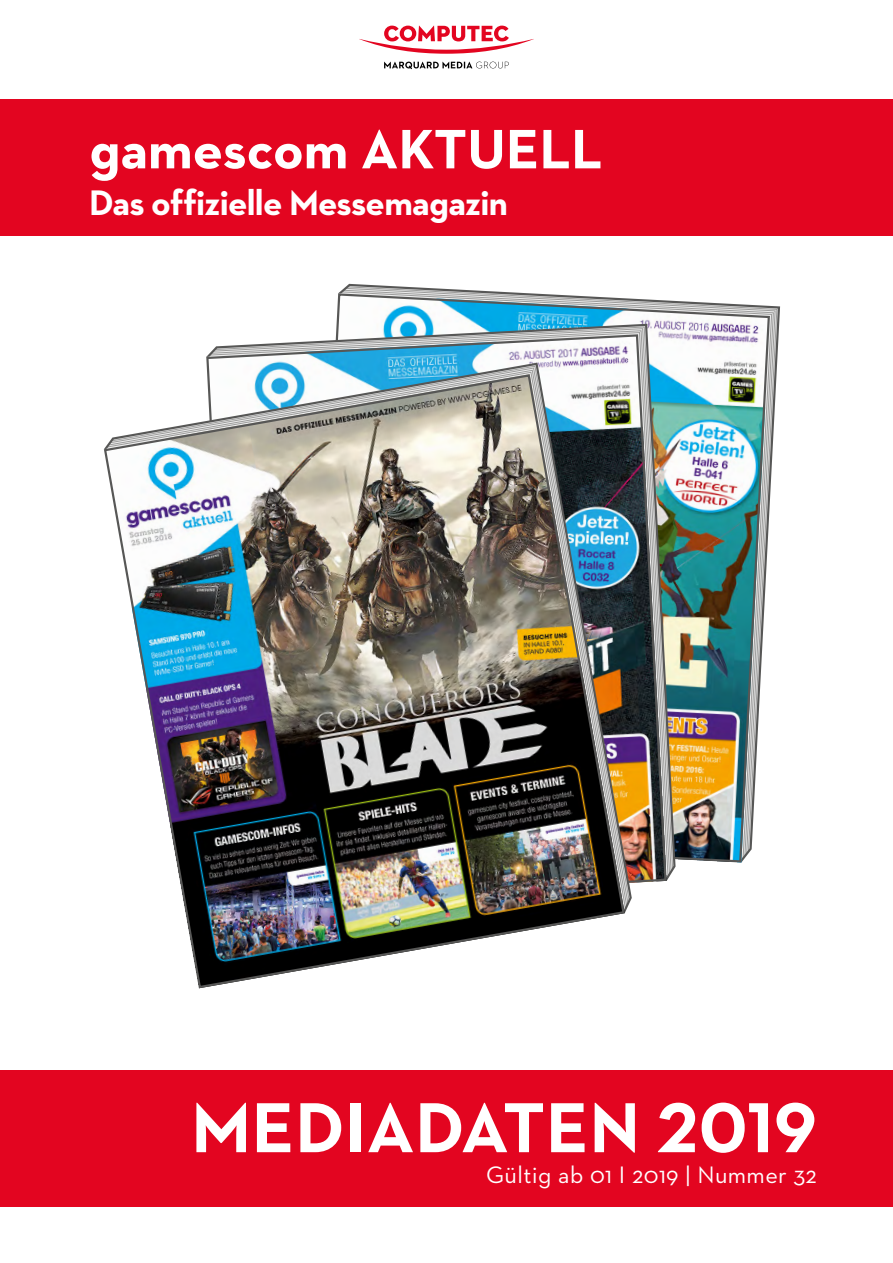
<style>
.page{position:relative;width:893px;height:1263px;background:#fff}
.page>*{position:absolute;margin:0;border:0;box-sizing:border-box;transform-origin:0 0}
.t1{font:700 72px "Neutraface 2 Text";letter-spacing:.01em;color:#fff}
.t2{font:700 56.55px "Neutraface 2 Text";color:#fff}
.t3{font:700 36.15px "Neutraface 2 Text";letter-spacing:-.02em;color:#fff}
.t4{font:24.3px "Neutraface 2 Text";letter-spacing:.015em;color:#fff}
</style>
<div class="page">
<div style="left:0;top:1070px;width:893px;height:136px;background:#e30520"></div>
<div style="left:0;top:99px;width:893px;height:136px;background:#e30520"></div>
<svg style="left:359px;top:26px;width:175px;height:28px"></svg>
<svg style="left:384px;top:62px;width:125px;height:7px"></svg>
<svg style="left:340px;top:283px;width:440px;height:196px"></svg>
<img style="left:336px;top:292px;width:435px;height:571px">
<img style="left:336px;top:323px;width:341px;height:556px">
<img style="left:206px;top:333px;width:462px;height:550px">
<img style="left:206px;top:361px;width:427px;height:549px">
<img style="left:103px;top:373px;width:523px;height:616px">
<h2 class="t2" style="left:89px;top:113px;width:515px">gamescom AKTUELL</h2>
<p class="t3" style="left:89px;top:180px;width:420px">Das offizielle Messemagazin</p>
<h1 class="t1" style="left:191px;top:1081px;width:627px">MEDIADATEN 2019</h1>
<p class="t4" style="left:486px;top:1160px;width:332px">Gültig ab 01 I 2019 | Nummer 32</p>
</div>
